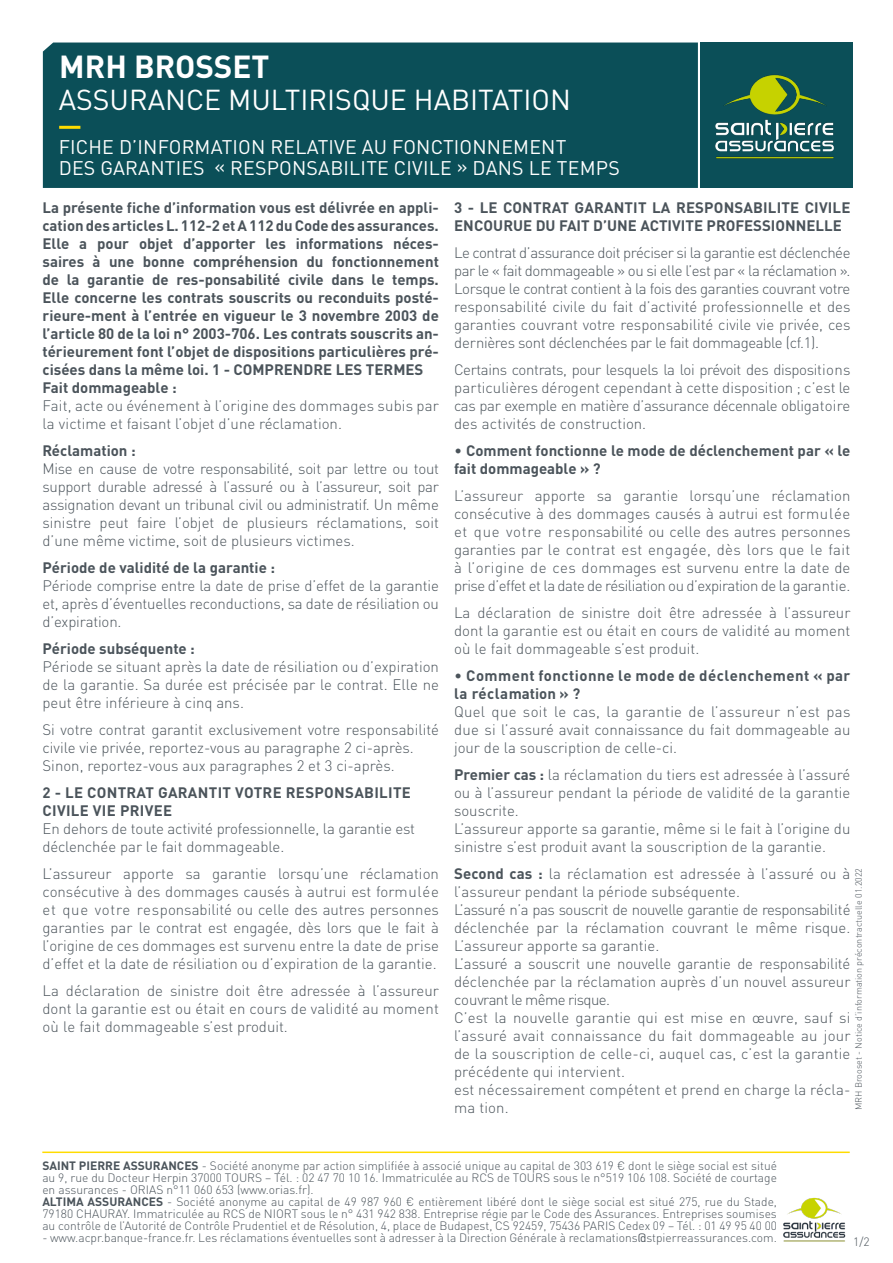
<style>
.page{position:relative;width:893px;height:1263px;background:#fff}
.page>*{position:absolute;margin:0;border:0;box-sizing:border-box;transform-origin:0 0}
.t1{font:700 31.5px "DIN Pro";color:#fff}
.t2{font:28.5px "DIN Pro";color:#fff}
.t3{font:19.5px "DIN Pro";letter-spacing:.01em;color:#fff}
.t4{font:300 15px/18px "DIN Pro";color:#4b545b;text-align:justify}
.t5{font:700 15px/18px "DIN Pro";color:#4b545b}
.t6{font:300 15px/18px "DIN Pro";letter-spacing:-.03em;color:#4b545b}
.t7{font:700 15px/18px "DIN Pro";letter-spacing:.03em;color:#4b545b}
.t8{font:700 15px/18px "DIN Pro";letter-spacing:.02em;color:#4b545b}
.t9{font:300 12px/12px "DIN Pro";color:#4b545b;text-align:justify}
.t10{font:300 9px "DIN Pro";color:#4b545b}
.s1{font-weight:300}
.s2{font-weight:700}
.s3{font-weight:400}
</style>
<div class="page">
<div style="left:43px;top:43px;width:655px;height:145px;background:#0b4f58"></div>
<hr style="left:59px;top:126px;width:21px;height:3px;background:#ffdc00">
<img style="left:700px;top:43px;width:152px;height:145px">
<hr style="left:42px;top:1151px;width:808px;height:2px;background:#ffdc00">
<img style="left:783px;top:1197px;width:63px;height:45px">
<p class="t1" style="left:59px;top:41px;width:212px">MRH BROSSET</p>
<p class="t2" style="left:59px;top:77px;width:514px">ASSURANCE MULTIRISQUE HABITATION</p>
<p class="t3" style="left:59px;top:132px;width:509px">FICHE D’INFORMATION RELATIVE AU FONCTIONNEMENT</p>
<p class="t3" style="left:59px;top:153px;width:563px">DES GARANTIES « RESPONSABILITE CIVILE » DANS LE TEMPS</p>
<p class="t5" style="left:43px;top:196px;width:398px;text-align:justify">La présente fiche d’information vous est délivrée en appli&shy;cation des articles L. 112-2 et A 112 du Code des assurances.<br>Elle a pour objet d’apporter les informations néces&shy;saires à une bonne compréhension du fonctionnement de la garantie de res-ponsabilité civile dans le temps.<br>Elle concerne les contrats souscrits ou reconduits posté&shy;rieure-ment à l’entrée en vigueur le 3 novembre 2003 de l’article 80 de la loi n° 2003-706. Les contrats souscrits an&shy;térieurement font l’objet de dispositions particulières pré&shy;cisées dans la même loi. 1 - COMPRENDRE LES TERMES</p>
<p class="t5" style="left:43px;top:376px;width:136px">Fait dommageable :</p>
<p class="t4" style="left:43px;top:395px;width:398px">Fait, acte ou événement à l’origine des dommages subis par la victime et faisant l’objet d’une réclamation.</p>
<p class="t5" style="left:43px;top:439px;width:95px">Réclamation :</p>
<p class="t4" style="left:43px;top:458px;width:398px">Mise en cause de votre responsabilité, soit par lettre ou tout support durable adressé à l’assuré ou à l’assureur, soit par assignation devant un tribunal civil ou administratif. Un même sinistre peut faire l’objet de plusieurs réclamations, soit d’une même victime, soit de plusieurs victimes.</p>
<p class="t5" style="left:43px;top:556px;width:234px">Période de validité de la garantie :</p>
<p class="t4" style="left:43px;top:575px;width:398px">Période comprise entre la date de prise d’effet de la garantie et, après d’éventuelles reconductions, sa date de résiliation ou d’expiration.</p>
<p class="t5" style="left:43px;top:637px;width:154px">Période subséquente :</p>
<p class="t4" style="left:43px;top:656px;width:398px">Période se situant après la date de résiliation ou d’expiration de la garantie. Sa durée est précisée par le contrat. Elle ne peut être inférieure à cinq ans.</p>
<p class="t4" style="left:43px;top:719px;width:398px">Si votre contrat garantit exclusivement votre responsabilité civile vie privée, reportez-vous au paragraphe 2 ci-après.</p>
<p class="t4" style="left:43px;top:755px;width:354px">Sinon, reportez-vous aux paragraphes 2 et 3 ci-après.</p>
<p class="t8" style="left:43px;top:781px;width:370px">2 - LE CONTRAT GARANTIT VOTRE RESPONSABILITE<br>CIVILE VIE PRIVEE</p>
<p class="t4" style="left:43px;top:818px;width:374px">En dehors de toute activité professionnelle, la garantie est déclenchée par le fait dommageable.</p>
<p class="t4" style="left:43px;top:863px;width:398px">L’assureur apporte sa garantie lorsqu’une réclamation consécutive à des dommages causés à autrui est formulée et que votre responsabilité ou celle des autres personnes garanties par le contrat est engagée, dès lors que le fait à l’origine de ces dommages est survenu entre la date de prise d’effet et la date de résiliation ou d’expiration de la garantie.</p>
<p class="t4" style="left:43px;top:980px;width:398px">La déclaration de sinistre doit être adressée à l’assureur dont la garantie est ou était en cours de validité au moment où le fait dommageable s’est produit.</p>
<p class="t5" style="left:454px;top:196px;width:398px">3 - LE CONTRAT GARANTIT LA RESPONSABILITE CIVILE<br>ENCOURUE DU FAIT D’UNE ACTIVITE PROFESSIONNELLE</p>
<p class="t6" style="left:454px;top:242px;width:398px">Le contrat d’assurance doit préciser si la garantie est déclenchée par le « fait dommageable » ou si elle l’est par « la réclamation ».</p>
<p class="t4" style="left:454px;top:278px;width:398px">Lorsque le contrat contient à la fois des garanties couvrant votre responsabilité civile du fait d’activité professionnelle et des garanties couvrant votre responsabilité civile vie privée, ces dernières sont déclenchées par le fait dommageable (cf.1).</p>
<p class="t4" style="left:454px;top:359px;width:398px">Certains contrats, pour lesquels la loi prévoit des dispositions particulières dérogent cependant à cette disposition ; c’est le cas par exemple en matière d’assurance décennale obligatoire des activités de construction.</p>
<p class="t5" style="left:454px;top:439px;width:398px"><span class="s1">•</span> Comment fonctionne le mode de déclenchement par « le fait dommageable » ?</p>
<p class="t4" style="left:454px;top:485px;width:398px">L’assureur apporte sa garantie lorsqu’une réclamation consécutive à des dommages causés à autrui est formulée et que votre responsabilité ou celle des autres personnes garanties par le contrat est engagée, dès lors que le fait à l’origine de ces dommages est survenu entre la date de prise d’effet et la date de résiliation ou d’expiration de la garantie.</p>
<p class="t4" style="left:454px;top:602px;width:398px">La déclaration de sinistre doit être adressée à l’assureur dont la garantie est ou était en cours de validité au moment où le fait dommageable s’est produit.</p>
<p class="t7" style="left:454px;top:664px;width:398px"><span class="s1">•</span> Comment fonctionne le mode de déclenchement « par la réclamation » ?</p>
<p class="t4" style="left:454px;top:701px;width:398px">Quel que soit le cas, la garantie de l’assureur n’est pas due si l’assuré avait connaissance du fait dommageable au jour de la souscription de celle-ci.</p>
<p class="t4" style="left:454px;top:764px;width:398px"><span class="s2">Premier cas :</span> la réclamation du tiers est adressée à l’assuré ou à l’assureur pendant la période de validité de la garantie souscrite.</p>
<p class="t4" style="left:454px;top:818px;width:398px">L’assureur apporte sa garantie, même si le fait à l’origine du sinistre s’est produit avant la souscription de la garantie.</p>
<p class="t4" style="left:454px;top:863px;width:398px"><span class="s2">Second cas :</span> la réclamation est adressée à l’assuré ou à l’assureur pendant la période subséquente.</p>
<p class="t4" style="left:454px;top:899px;width:398px">L’assuré n’a pas souscrit de nouvelle garantie de responsabilité déclenchée par la réclamation couvrant le même risque.<br>L’assureur apporte sa garantie.</p>
<p class="t4" style="left:454px;top:953px;width:398px">L’assuré a souscrit une nouvelle garantie de responsabilité déclenchée par la réclamation auprès d’un nouvel assureur couvrant le même risque.</p>
<p class="t4" style="left:454px;top:1007px;width:398px">C’est la nouvelle garantie qui est mise en œuvre, sauf si l’assuré avait connaissance du fait dommageable au jour de la souscription de celle-ci, auquel cas, c’est la garantie précédente qui intervient.</p>
<p class="t4" style="left:454px;top:1079px;width:398px">est nécessairement compétent et prend en charge la récla&shy;ma tion.</p>
<p class="t10" style="left:851px;top:1110px;width:243px;rotate:-90deg">MRH Brooset - Notice d’information précontractuelle 01.2022</p>
<p class="t9" style="left:42px;top:1158px;width:736px"><span class="s2">SAINT PIERRE ASSURANCES</span> - Société anonyme par action simplifiée à associé unique au capital de 303 619 € dont le siège social est situé au 9, rue du Docteur Herpin 37000 TOURS – Tél. : 02 47 70 10 16. Immatriculée au RCS de TOURS sous le n°519 106 108. Société de courtage en assurances - ORIAS n°11 060 653 (www.orias.fr).</p>
<p class="t9" style="left:42px;top:1194px;width:736px"><span class="s2">ALTIMA ASSURANCES</span> - Société anonyme au capital de 49 987 960 € entièrement libéré dont le siège social est situé 275, rue du Stade, 79180 CHAURAY. Immatriculée au RCS de NIORT sous le n° 431 942 838. Entreprise régie par le Code des Assurances. Entreprises soumises au contrôle de l’Autorité de Contrôle Prudentiel et de Résolution, 4, place de Budapest, CS 92459, 75436 PARIS Cedex 09 – Tél. : 01 49 95 40 00</p>
<p class="t9" style="left:42px;top:1230px;width:736px">- www.acpr.banque-france.fr. Les réclamations éventuelles sont à adresser à la Direction Générale à reclamations<span class="s3">@</span>stpierreassurances.com.</p>
<p class="t9" style="left:853px;top:1234px;width:18px">1/2</p>
</div>
